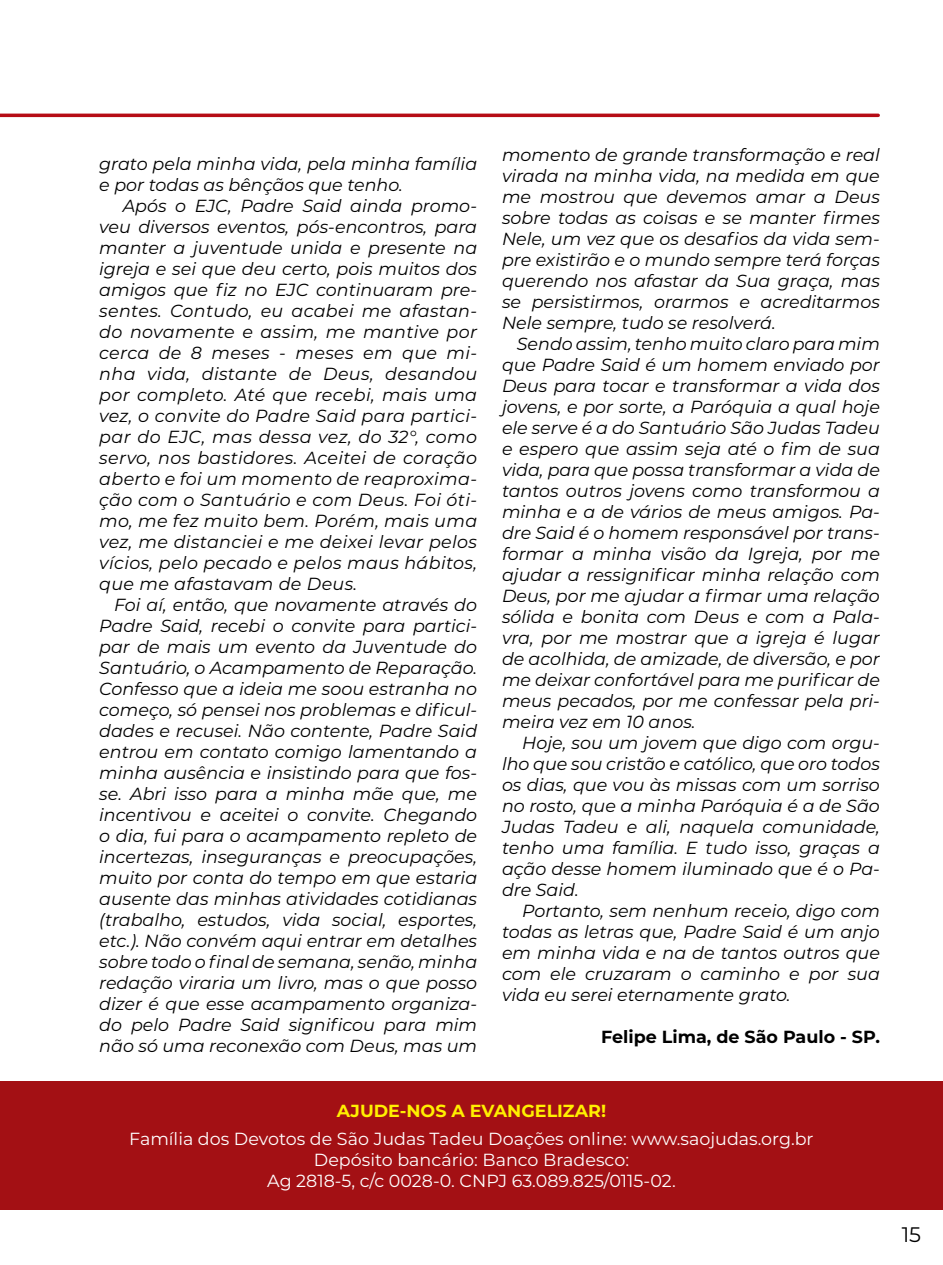
<style>
.page{position:relative;width:943px;height:1265px;background:#fff}
.page>*{position:absolute;margin:0;border:0;box-sizing:border-box;transform-origin:0 0}
.t1{font:21px "Montserrat";color:#000}
.t2{font:italic 17.5px/21px "Montserrat";color:#000;text-align:justify}
.t3{font:17.5px/21px "Montserrat";color:#fff;text-align:center}
.t4{font:700 17.5px "Montserrat";color:#000}
.t5{font:700 17.5px "Montserrat";color:#ffef00}
</style>
<div class="page">
<hr style="left:0;top:114px;width:878px;height:3px;background:#b60c15">
<div style="left:0;top:1081px;width:943px;height:129px;background:#a31014"></div>
<p class="t2" style="left:99px;top:153px;width:379px">grato pela minha vida, pela minha família e por todas as bênçãos que tenho.</p>
<p class="t2" style="left:99px;top:195px;width:379px;text-indent:23px">Após o EJC, Padre Said ainda promo&shy;veu diversos eventos, pós-encontros, para manter a juventude unida e presente na igreja e sei que deu certo, pois muitos dos amigos que fiz no EJC continuaram pre&shy;sentes. Contudo, eu acabei me afastan&shy;do novamente e assim, me mantive por cerca de 8 meses - meses em que mi&shy;nha vida, distante de Deus, desandou por completo. Até que recebi, mais uma vez, o convite do Padre Said para partici&shy;par do EJC, mas dessa vez, do 32°, como servo, nos bastidores. Aceitei de coração aberto e foi um momento de reaproxima&shy;ção com o Santuário e com Deus. Foi óti&shy;mo, me fez muito bem. Porém, mais uma vez, me distanciei e me deixei levar pelos vícios, pelo pecado e pelos maus hábitos, que me afastavam de Deus.</p>
<p class="t2" style="left:99px;top:594px;width:379px;text-indent:15px">Foi aí, então, que novamente através do Padre Said, recebi o convite para partici&shy;par de mais um evento da Juventude do Santuário, o Acampamento de Reparação.<br>Confesso que a ideia me soou estranha no começo, só pensei nos problemas e dificul&shy;dades e recusei. Não contente, Padre Said entrou em contato comigo lamentando a minha ausência e insistindo para que fos&shy;se. Abri isso para a minha mãe que, me incentivou e aceitei o convite. Chegando o dia, fui para o acampamento repleto de incertezas, inseguranças e preocupações, muito por conta do tempo em que estaria ausente das minhas atividades cotidianas (trabalho, estudos, vida social, esportes, etc.). Não convém aqui entrar em detalhes sobre todo o final de semana, senão, minha redação viraria um livro, mas o que posso dizer é que esse acampamento organiza&shy;do pelo Padre Said significou para mim não só uma reconexão com Deus, mas um</p>
<p class="t2" style="left:502px;top:144px;width:379px">momento de grande transformação e real virada na minha vida, na medida em que me mostrou que devemos amar a Deus sobre todas as coisas e se manter firmes Nele, um vez que os desafios da vida sem&shy;pre existirão e o mundo sempre terá forças querendo nos afastar da Sua graça, mas se persistirmos, orarmos e acreditarmos Nele sempre, tudo se resolverá.</p>
<p class="t2" style="left:502px;top:333px;width:379px;text-indent:15px">Sendo assim, tenho muito claro para mim que Padre Said é um homem enviado por Deus para tocar e transformar a vida dos jovens, e por sorte, a Paróquia a qual hoje ele serve é a do Santuário São Judas Tadeu e espero que assim seja até o fim de sua vida, para que possa transformar a vida de tantos outros jovens como transformou a minha e a de vários de meus amigos. Pa&shy;dre Said é o homem responsável por trans&shy;formar a minha visão da Igreja, por me ajudar a ressignificar minha relação com Deus, por me ajudar a firmar uma relação sólida e bonita com Deus e com a Pala&shy;vra, por me mostrar que a igreja é lugar de acolhida, de amizade, de diversão, e por me deixar confortável para me purificar de meus pecados, por me confessar pela pri&shy;meira vez em 10 anos.</p>
<p class="t2" style="left:502px;top:732px;width:379px;text-indent:20px">Hoje, sou um jovem que digo com orgu&shy;lho que sou cristão e católico, que oro todos os dias, que vou às missas com um sorriso no rosto, que a minha Paróquia é a de São Judas Tadeu e ali, naquela comunidade, tenho uma família. E tudo isso, graças a ação desse homem iluminado que é o Pa&shy;dre Said.</p>
<p class="t2" style="left:502px;top:900px;width:379px;text-indent:20px">Portanto, sem nenhum receio, digo com todas as letras que, Padre Said é um anjo em minha vida e na de tantos outros que com ele cruzaram o caminho e por sua vida eu serei eternamente grato.</p>
<p class="t4" style="left:601px;top:1025px;width:280px">Felipe Lima, de São Paulo - SP.</p>
<p class="t5" style="left:337px;top:1099px;width:271px">AJUDE-NOS A EVANGELIZAR!</p>
<p class="t3" style="left:129px;top:1128px;width:686px">Família dos Devotos de São Judas Tadeu Doações online: www.saojudas.org.br<br>Depósito bancário: Banco Bradesco:<br>Ag 2818-5, c/c 0028-0. CNPJ 63.089.825/0115-02.</p>
<p class="t1" style="left:901px;top:1220px;width:21px">15</p>
</div>
